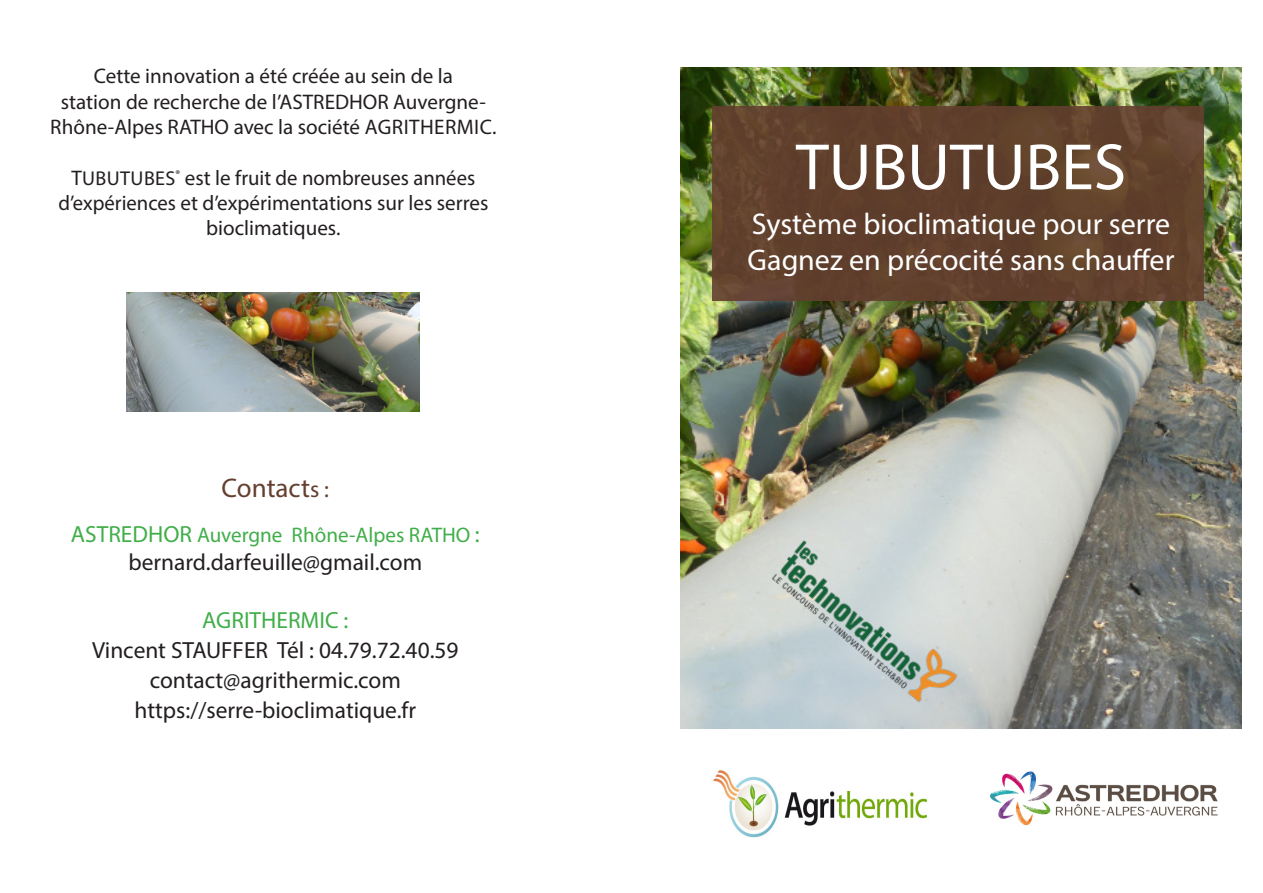
<style>
.page{position:relative;width:1263px;height:893px;background:#fff}
.page>*{position:absolute;margin:0;border:0;box-sizing:border-box;transform-origin:0 0}
.t1{font:66px "Myriad Pro";color:#fff}
.t2{font:30px "Myriad Pro";color:#fff}
.t3{font:27px "Myriad Pro";color:#643f2f}
.t4{font:23.4px "Myriad Pro";color:#231f20}
.t5{font:23.4px "Myriad Pro";color:#40ae49}
.t6{font:21.15px/25.3px "Myriad Pro";color:#231f20;text-align:center}
.t7{font:21.15px "Myriad Pro";color:#40ae49}
.s1{font-size:20.1px}
.s2{font-size:23.4px}
</style>
<div class="page">
<img style="left:680px;top:67px;width:562px;height:662px">
<img style="left:127px;top:293px;width:292px;height:119px">
<div style="left:712px;top:106px;width:491px;height:195px;background:#643f2f"></div>
<img style="left:991px;top:771px;width:227px;height:55px">
<img style="left:713px;top:770px;width:215px;height:68px">
<img style="left:741px;top:509px;width:250px;height:220px">
<p class="t6" style="left:94px;top:63px;width:361px">Cette innovation a été créée au sein de la</p>
<p class="t6" style="left:50px;top:88px;width:448px">station de recherche de l’ASTREDHOR Auvergne-<br>Rhône-Alpes RATHO avec la société AGRITHERMIC.</p>
<p class="t6" style="left:58px;top:164px;width:432px">T<span class="s1">UBUTUBES</span><sup>®</sup> est le fruit de nombreuses années d’expériences et d’expérimentations sur les serres bioclimatiques.</p>
<p class="t3" style="left:222px;top:471px;width:109px">Contact<span class="s2">s :</span></p>
<p class="t7" style="left:71px;top:522px;width:410px"><span class="s2">ASTREDHOR</span> Auvergne Rhône-Alpes RATHO <span class="s2">:</span></p>
<p class="t4" style="left:128px;top:548px;width:295px">bernard.darfeuille@gmail.com</p>
<p class="t5" style="left:202px;top:606px;width:148px">AGRITHERMIC :</p>
<p class="t4" style="left:92px;top:636px;width:368px">Vincent STAUFFER Tél : 04.79.72.40.59</p>
<p class="t4" style="left:150px;top:666px;width:253px">contact@agrithermic.com</p>
<p class="t4" style="left:135px;top:696px;width:283px">https://serre-bioclimatique.fr</p>
<p class="t1" style="left:796px;top:126px;width:332px">TUBUTUBES</p>
<p class="t2" style="left:752px;top:206px;width:420px">Système bioclimatique pour serre</p>
<p class="t2" style="left:748px;top:242px;width:428px">Gagnez en précocité sans chauffer</p>
</div>
